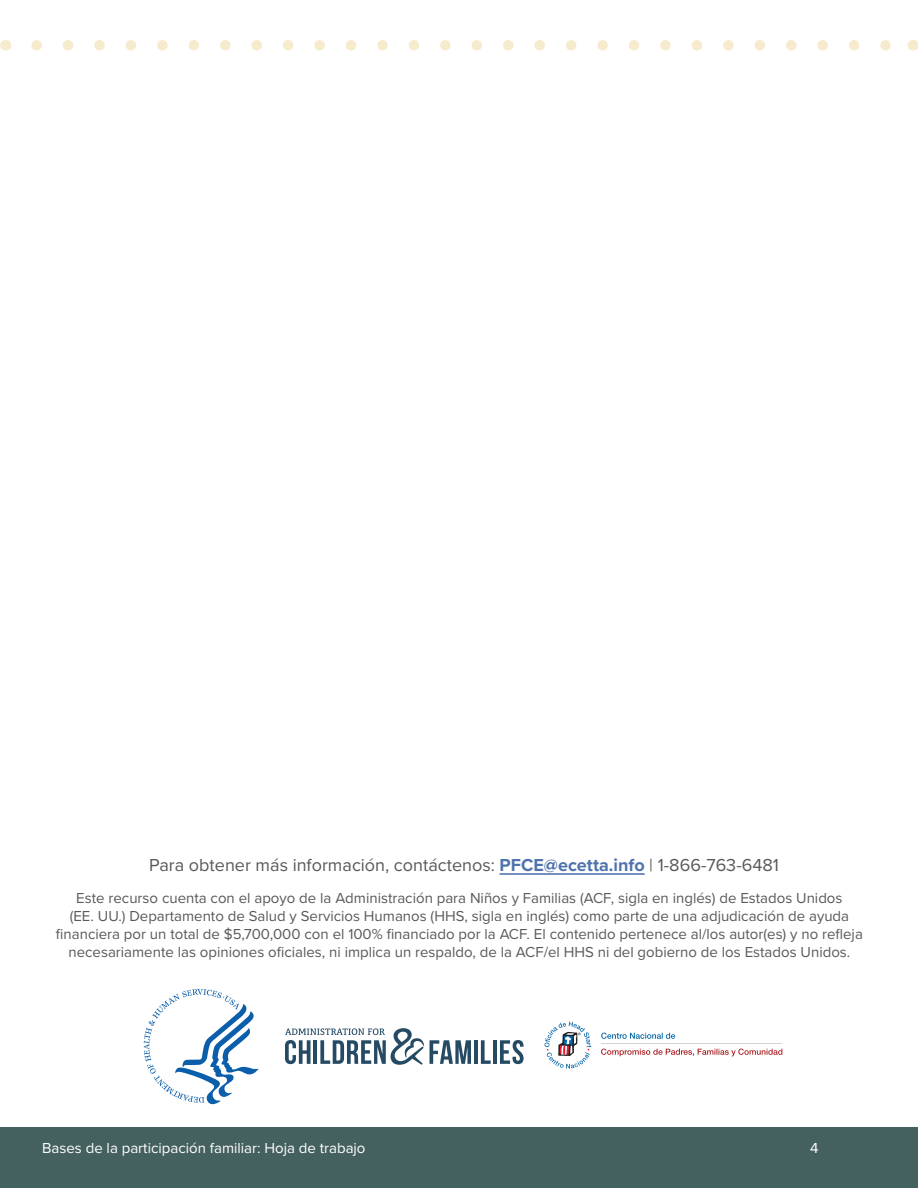
<style>
.page{position:relative;width:918px;height:1188px;background:#fff}
.page>*{position:absolute;margin:0;border:0;box-sizing:border-box;transform-origin:0 0}
.t1{font:18px "Proxima Nova";color:#58595b}
.t2{font:15px/18px "Proxima Nova";color:#58595b;text-align:center}
.t3{font:15px "Proxima Nova";color:#fff}
.s1{font-weight:700;color:#4f73ad}
</style>
<div class="page">
<div style="left:0;top:1127px;width:918px;height:61px;background:#45615f"></div>
<svg style="left:37px;top:40px;width:854px;height:11px"></svg>
<hr style="left:500px;top:873px;width:145px;height:2px;background:#4f73ad">
<svg style="left:144px;top:989px;width:115px;height:115px"></svg>
<svg style="left:430px;top:1040px;width:41px;height:24px"></svg>
<hr style="left:474px;top:1040px;width:4px;height:24px;background:#254a64">
<svg style="left:481px;top:1040px;width:10px;height:24px"></svg>
<hr style="left:493px;top:1040px;width:4px;height:24px;background:#254a64">
<svg style="left:500px;top:1040px;width:24px;height:24px"></svg>
<svg style="left:285px;top:1028px;width:139px;height:37px"></svg>
<hr style="left:601px;top:1043px;width:181px;height:1px;background:#d2d3d5">
<svg style="left:601px;top:1049px;width:181px;height:7px"></svg>
<svg style="left:601px;top:1033px;width:74px;height:6px"></svg>
<svg style="left:545px;top:1021px;width:46px;height:48px"></svg>
<p class="t1" style="left:149px;top:852px;width:631px">Para obtener más información, contáctenos: <span class="s1">PFCE@ecetta.info</span> | 1-866-763-6481</p>
<p class="t2" style="left:56px;top:888px;width:808px">Este recurso cuenta con el apoyo de la Administración para Niños y Familias (ACF, sigla en inglés) de Estados Unidos<br>(EE. UU.) Departamento de Salud y Servicios Humanos (HHS, sigla en inglés) como parte de una adjudicación de ayuda financiera por un total de $5,700,000 con el 100% financiado por la ACF. El contenido pertenece al/los autor(es) y no refleja necesariamente las opiniones oficiales, ni implica un respaldo, de la ACF/el HHS ni del gobierno de los Estados Unidos.</p>
<p class="t3" style="left:42px;top:1137px;width:325px">Bases de la participación familiar: Hoja de trabajo</p>
<p class="t3" style="left:810px;top:1137px;width:10px">4</p>
</div>
